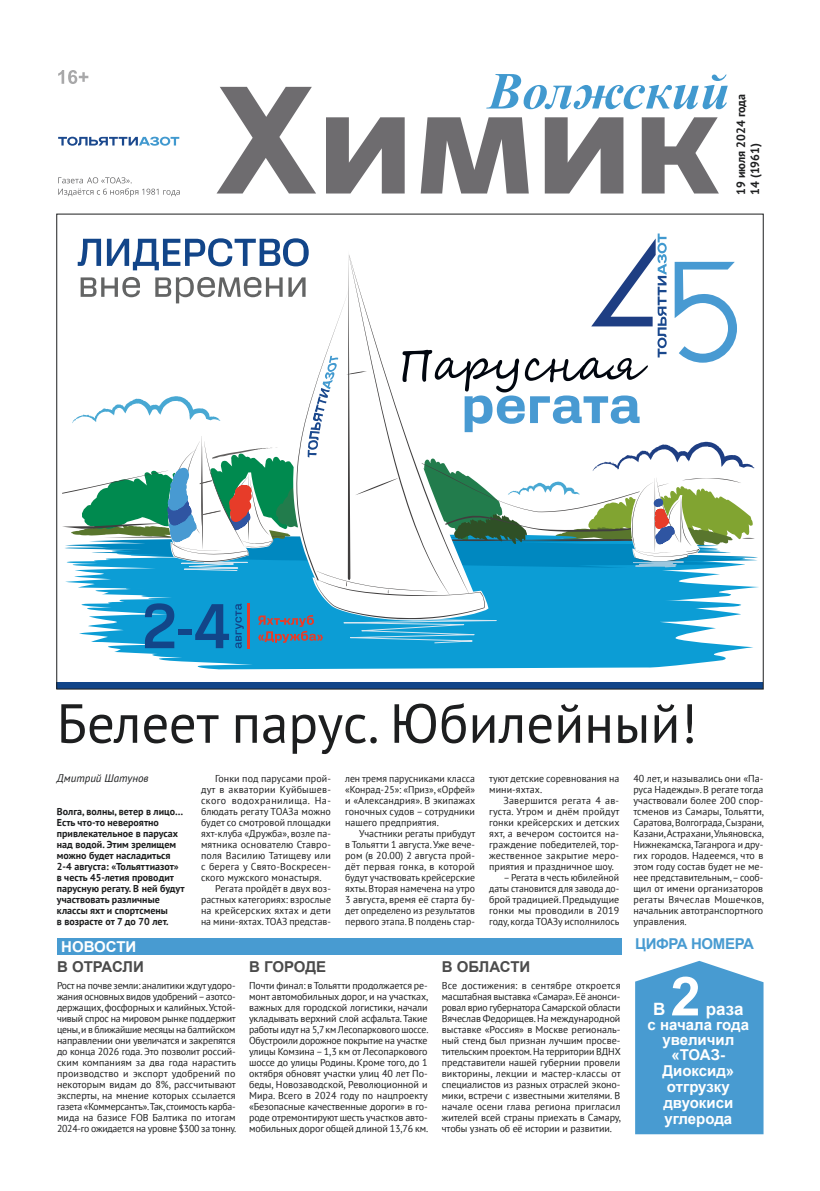
<style>
.page{position:relative;width:820px;height:1191px;background:#fff}
.page>*{position:absolute;margin:0;border:0;box-sizing:border-box;transform-origin:0 0}
.t1{font:55px "PT Sans";color:#1d1e1f}
.t2{font:700 54px "Arial";color:#fff}
.t3{font:700 17px "Arial";color:#fff}
.t4{font:700 15px/15.7px "Arial";color:#fff;text-align:center}
.t5{font:700 15px "Arial";letter-spacing:-.015em;color:#4b4b4b}
.t6{font:700 15px "Arial";letter-spacing:-.025em;color:#489bd1}
.t7{font:700 12px/14px "PT Sans";color:#1d1e1f}
.t8{font:italic 11px "PT Sans";color:#1d1e1f}
.t9{font:10px/11px "PT Sans";color:#1d1e1f;text-align:justify}
.t10{font:700 10px/11px "PT Sans";color:#1d1e1f}
.t11{font:10px "PT Sans";letter-spacing:.025em;color:#1d1e1f}
.t12{font:10px "PT Sans";letter-spacing:.045em;color:#1d1e1f}
.t13{font:10px "PT Sans";letter-spacing:.02em;color:#1d1e1f}
</style>
<div class="page">
<svg style="left:58px;top:70px;width:30px;height:14px"></svg>
<svg style="left:58px;top:137px;width:121px;height:9px"></svg>
<svg style="left:58px;top:177px;width:122px;height:20px"></svg>
<svg style="left:217px;top:87px;width:99px;height:106px"></svg>
<svg style="left:326px;top:117px;width:78px;height:76px"></svg>
<svg style="left:420px;top:117px;width:108px;height:76px"></svg>
<svg style="left:544px;top:117px;width:79px;height:76px"></svg>
<svg style="left:641px;top:117px;width:77px;height:76px"></svg>
<svg style="left:486px;top:74px;width:241px;height:35px"></svg>
<svg style="left:635px;top:960px;width:128px;height:174px;background:#54a1d4"></svg>
<div style="left:57px;top:938px;width:564px;height:16px;background:#489bd1"></div>
<svg style="left:113px;top:648px;width:634px;height:21px;background:#35addc"></svg>
<div style="left:57px;top:682px;width:706px;height:6px;background:#124589"></div>
<svg style="left:62px;top:233px;width:697px;height:415px"></svg>
<p class="t7" style="left:733px;top:195px;width:103px;rotate:-90deg">19 июля 2024 года<br>14 (1961)</p>
<h1 class="t1" style="left:57px;top:688px;width:641px">Белеет парус. Юбилейный!</h1>
<p class="t8" style="left:57px;top:770px;width:93px">Дмитрий Шатунов</p>
<p class="t10" style="left:57px;top:805px;width:129px">Волга, волны, ветер в лицо…<br>Есть что-то невероятно привлекательное в парусах над водой. Этим зрелищем можно будет насладиться<br>2-4 августа: «Тольяттиазот» в честь 45-летия проводит парусную регату. В ней будут участвовать различные классы яхт и спортсмены<br>в возрасте от 7 до 70 лет.</p>
<p class="t9" style="left:215px;top:772px;width:117px">Гонки под парусами прой-</p>
<p class="t11" style="left:201px;top:782px;width:131px">дут в акватории Куйбышев-</p>
<p class="t12" style="left:201px;top:793px;width:131px">ского водохранилища. На-</p>
<p class="t9" style="left:201px;top:805px;width:131px">блюдать регату ТОАЗа можно</p>
<p class="t9" style="left:201px;top:816px;width:131px">будет со смотровой площадки</p>
<p class="t9" style="left:201px;top:827px;width:131px">яхт-клуба «Дружба», возле па-</p>
<p class="t9" style="left:201px;top:838px;width:131px">мятника основателю Ставро-</p>
<p class="t13" style="left:201px;top:848px;width:131px">поля Василию Татищеву или</p>
<p class="t9" style="left:201px;top:860px;width:131px">с берега у Свято-Воскресен-</p>
<p class="t9" style="left:201px;top:871px;width:122px">ского мужского монастыря.</p>
<p class="t9" style="left:215px;top:882px;width:117px">Регата пройдёт в двух воз-</p>
<p class="t9" style="left:201px;top:893px;width:131px">растных категориях: взрослые</p>
<p class="t9" style="left:201px;top:904px;width:131px">на крейсерских яхтах и дети</p>
<p class="t9" style="left:201px;top:915px;width:131px">на мини-яхтах. ТОАЗ представ-</p>
<p class="t9" style="left:345px;top:772px;width:132px">лен тремя парусниками класса «Конрад-25»: «Приз», «Орфей» и «Александрия». В экипажах гоночных судов – сотрудники нашего предприятия.</p>
<p class="t9" style="left:345px;top:827px;width:132px;text-indent:14px">Участники регаты прибудут в Тольятти 1 августа. Уже вече&shy;ром (в 20.00) 2 августа прой&shy;дёт первая гонка, в которой будут участвовать крейсерские яхты. Вторая намечена на утро 3 августа, время её старта бу&shy;дет определено из результатов первого этапа. В полдень стар-</p>
<p class="t9" style="left:489px;top:772px;width:131px">туют детские соревнования на мини-яхтах.</p>
<p class="t9" style="left:489px;top:794px;width:132px;text-indent:14px">Завершится регата 4 ав&shy;густа. Утром и днём пройдут гонки крейсерских и детских яхт, а вечером состоится на&shy;граждение победителей, тор&shy;жественное закрытие меро&shy;приятия и праздничное шоу.</p>
<p class="t9" style="left:489px;top:871px;width:132px;text-indent:14px">– Регата в честь юбилейной даты становится для завода до&shy;брой традицией. Предыдущие гонки мы проводили в 2019 году, когда ТОАЗу исполнилось</p>
<h3 class="t4" style="left:61px;top:938px;width:77px">НОВОСТИ</h3>
<h3 class="t5" style="left:57px;top:956px;width:88px">В ОТРАСЛИ</h3>
<p class="t9" style="left:57px;top:979px;width:181px">Рост на почве земли: аналитики ждут удоро&shy;жания основных видов удобрений – азотсо&shy;держащих, фосфорных и калийных. Устой&shy;чивый спрос на мировом рынке поддержит цены, и в ближайшие месяцы на балтийском направлении они увеличатся и закрепятся до конца 2026 года. Это позволит россий&shy;ским компаниям за два года нарастить производство и экспорт удобрений по некоторым видам до 8%, рассчитывают эксперты, на мнение которых ссылается газета «Коммерсантъ».Так, стоимость карба&shy;мида на базисе FOB Балтика по итогам 2024-го ожидается на уровне $300 за тонну.</p>
<h3 class="t5" style="left:249px;top:956px;width:78px">В ГОРОДЕ</h3>
<p class="t9" style="left:249px;top:979px;width:181px">Почти финал: в Тольятти продолжается ре&shy;монт автомобильных дорог, и на участках, важных для городской логистики, начали укладывать верхний слой асфальта. Такие работы идут на 5,7 км Лесопаркового шоссе.<br>Обустроили дорожное покрытие на участке улицы Комзина – 1,3 км от Лесопаркового шоссе до улицы Родины. Кроме того, до 1 октября обновят участки улиц 40 лет По&shy;беды, Новозаводской, Революционной и Мира. Всего в 2024 году по нацпроекту «Безопасные качественные дороги» в го&shy;роде отремонтируют шесть участков авто&shy;мобильных дорог общей длиной 13,76 км.</p>
<h3 class="t5" style="left:441px;top:956px;width:90px">В ОБЛАСТИ</h3>
<p class="t9" style="left:441px;top:979px;width:181px">Все достижения: в сентябре откроется масштабная выставка «Самара». Её анонси&shy;ровал врио губернатора Самарской области Вячеслав Федорищев. На международной выставке «Россия» в Москве региональ&shy;ный стенд был признан лучшим просве&shy;тительским проектом. На территории ВДНХ представители нашей губернии провели викторины, лекции и мастер-классы от специалистов из разных отраслей эконо&shy;мики, встречи с известными жителями. В начале осени глава региона пригласил жителей всей страны приехать в Самару, чтобы узнать об её истории и развитии.</p>
<p class="t9" style="left:633px;top:772px;width:132px">40 лет, и назывались они «Па&shy;руса Надежды». В регате тогда участвовали более 200 спор&shy;тсменов из Самары, Тольятти, Саратова, Волгограда, Сызрани, Казани, Астрахани, Ульяновска, Нижнекамска, Таганрога и дру&shy;гих городов. Надеемся, что в этом году состав будет не ме&shy;нее представительным,– сооб&shy;щил от имени организаторов регаты Вячеслав Мошечков, начальник автотранспортного управления.</p>
<h3 class="t6" style="left:635px;top:933px;width:120px">ЦИФРА НОМЕРА</h3>
<h2 class="t2" style="left:670px;top:958px;width:32px">2</h2>
<h3 class="t3" style="left:652px;top:997px;width:14px">В</h3>
<h3 class="t3" style="left:705px;top:997px;width:39px">раза</h3>
<h3 class="t4" style="left:647px;top:1017px;width:103px">с начала года увеличил «ТОАЗ-<br>Диоксид» отгрузку двуокиси углерода</h3>
</div>
